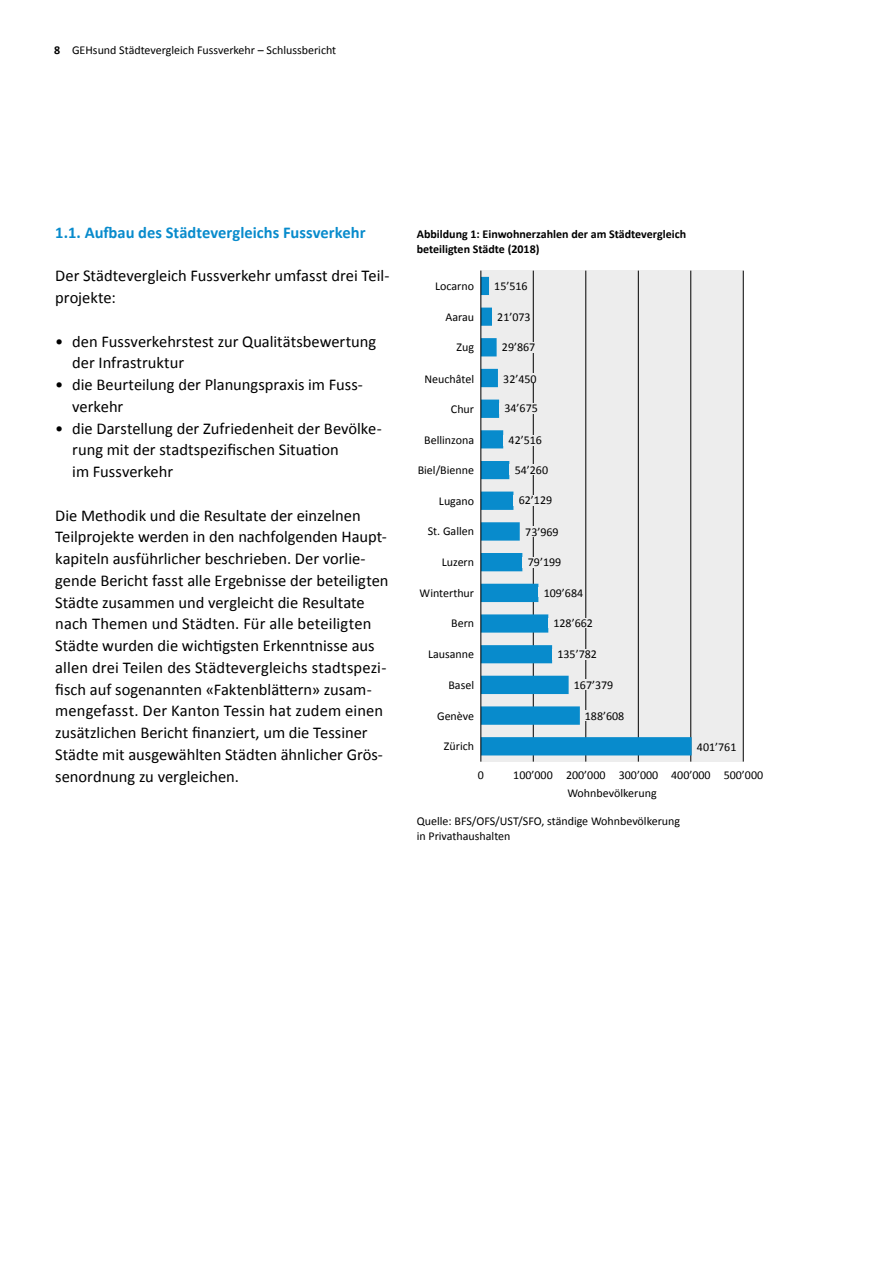
<style>
.page{position:relative;width:893px;height:1263px;background:#fff}
.page>*{position:absolute;margin:0;border:0;box-sizing:border-box;transform-origin:0 0}
.t1{font:16.5px/21.8px "Calibri";color:#000}
.t2{font:700 16.5px "Calibri";color:#088bcc}
.t3{font:12px/15px "Calibri";color:#000}
.t4{font:700 12px/15px "Calibri";color:#000}
.s1{font-weight:700}
</style>
<div class="page">
<div style="left:481px;top:271px;width:262px;height:491px;background:#ededed"></div>
<hr style="left:690px;top:271px;width:1px;height:491px;background:#000">
<hr style="left:638px;top:271px;width:1px;height:491px;background:#000">
<hr style="left:585px;top:271px;width:1px;height:491px;background:#000">
<hr style="left:533px;top:271px;width:1px;height:491px;background:#000">
<svg style="left:481px;top:277px;width:211px;height:478px"></svg>
<hr style="left:480px;top:271px;width:1px;height:491px;background:#000">
<hr style="left:743px;top:271px;width:1px;height:491px;background:#000">
<div style="left:492px;top:311px;width:39px;height:9px;background:#ededed"></div>
<div style="left:497px;top:342px;width:38px;height:10px;background:#ededed"></div>
<div style="left:498px;top:374px;width:39px;height:9px;background:#ededed"></div>
<div style="left:499px;top:403px;width:39px;height:11px;background:#ededed"></div>
<div style="left:503px;top:435px;width:39px;height:10px;background:#ededed"></div>
<div style="left:509px;top:465px;width:39px;height:10px;background:#ededed"></div>
<div style="left:513px;top:495px;width:39px;height:10px;background:#ededed"></div>
<div style="left:520px;top:527px;width:39px;height:10px;background:#ededed"></div>
<div style="left:523px;top:557px;width:38px;height:10px;background:#ededed"></div>
<div style="left:539px;top:588px;width:44px;height:9px;background:#ededed"></div>
<div style="left:548px;top:618px;width:45px;height:9px;background:#ededed"></div>
<div style="left:552px;top:649px;width:45px;height:10px;background:#ededed"></div>
<div style="left:569px;top:680px;width:44px;height:10px;background:#ededed"></div>
<div style="left:580px;top:710px;width:44px;height:11px;background:#ededed"></div>
<p class="t3" style="left:54px;top:43px;width:284px"><span class="s1">8</span> GEHsund Städtevergleich Fussverkehr – Schlussbericht</p>
<p class="t2" style="left:55px;top:222px;width:312px">1.1. Aufbau des Städtevergleichs Fussverkehr</p>
<p class="t1" style="left:55px;top:265px;width:336px">Der Städtevergleich Fussverkehr umfasst drei Teil&shy;projekte:</p>
<p class="t1" style="left:72px;top:330px;width:305px;text-indent:-17px">• den Fussverkehrstest zur Qualitätsbewertung der Infrastruktur</p>
<p class="t1" style="left:72px;top:374px;width:291px;text-indent:-17px">• die Beurteilung der Planungspraxis im Fuss&shy;verkehr</p>
<p class="t1" style="left:72px;top:417px;width:311px;text-indent:-17px">• die Darstellung der Zufriedenheit der Bevölke&shy;rung mit der stadtspezifischen Situation<br>im Fussverkehr</p>
<p class="t1" style="left:55px;top:504px;width:335px">Die Methodik und die Resultate der einzelnen Teilprojekte werden in den nachfolgenden Haupt&shy;kapiteln ausführlicher beschrieben. Der vorlie&shy;gende Bericht fasst alle Ergebnisse der beteiligten Städte zusammen und vergleicht die Resultate nach Themen und Städten. Für alle beteiligten Städte wurden die wichtigsten Erkenntnisse aus allen drei Teilen des Städtevergleichs stadtspezi&shy;fisch auf sogenannten «Faktenblättern» zusam&shy;mengefasst. Der Kanton Tessin hat zudem einen zusätzlichen Bericht finanziert, um die Tessiner Städte mit ausgewählten Städten ähnlicher Grös&shy;senordnung zu vergleichen.</p>
<p class="t4" style="left:417px;top:226px;width:271px">Abbildung 1: Einwohnerzahlen der am Städtevergleich beteiligten Städte (2018)</p>
<p class="t3" style="left:435px;top:278px;width:40px">Locarno</p>
<p class="t3" style="left:445px;top:309px;width:30px">Aarau</p>
<p class="t3" style="left:457px;top:340px;width:19px">Zug</p>
<p class="t3" style="left:424px;top:371px;width:51px">Neuchâtel</p>
<p class="t3" style="left:451px;top:401px;width:25px">Chur</p>
<p class="t3" style="left:424px;top:433px;width:51px">Bellinzona</p>
<p class="t3" style="left:418px;top:463px;width:58px">Biel/Bienne</p>
<p class="t3" style="left:439px;top:493px;width:37px">Lugano</p>
<p class="t3" style="left:428px;top:524px;width:48px">St. Gallen</p>
<p class="t3" style="left:442px;top:555px;width:34px">Luzern</p>
<p class="t3" style="left:420px;top:585px;width:56px">Winterthur</p>
<p class="t3" style="left:451px;top:616px;width:24px">Bern</p>
<p class="t3" style="left:428px;top:647px;width:48px">Lausanne</p>
<p class="t3" style="left:448px;top:677px;width:27px">Basel</p>
<p class="t3" style="left:437px;top:708px;width:39px">Genève</p>
<p class="t3" style="left:444px;top:739px;width:32px">Zürich</p>
<p class="t3" style="left:494px;top:278px;width:35px">15’516</p>
<p class="t3" style="left:497px;top:309px;width:35px">21’073</p>
<p class="t3" style="left:502px;top:340px;width:35px">29’867</p>
<p class="t3" style="left:503px;top:371px;width:35px">32’450</p>
<p class="t3" style="left:504px;top:401px;width:35px">34’675</p>
<p class="t3" style="left:509px;top:433px;width:35px">42’516</p>
<p class="t3" style="left:515px;top:462px;width:35px">54’260</p>
<p class="t3" style="left:519px;top:492px;width:35px">62’129</p>
<p class="t3" style="left:525px;top:524px;width:35px">73’969</p>
<p class="t3" style="left:528px;top:555px;width:35px">79’199</p>
<p class="t3" style="left:544px;top:585px;width:41px">109’684</p>
<p class="t3" style="left:553px;top:615px;width:41px">128’662</p>
<p class="t3" style="left:557px;top:646px;width:41px">135’782</p>
<p class="t3" style="left:574px;top:677px;width:41px">167’379</p>
<p class="t3" style="left:585px;top:708px;width:41px">188’608</p>
<p class="t3" style="left:697px;top:739px;width:41px">401’761</p>
<p class="t3" style="left:478px;top:767px;width:8px">0</p>
<p class="t3" style="left:513px;top:767px;width:251px">100’000 200’000 300’000 400’000 500’000</p>
<p class="t3" style="left:567px;top:786px;width:91px">Wohnbevölkerung</p>
<p class="t3" style="left:417px;top:814px;width:265px">Quelle: BFS/OFS/UST/SFO, ständige Wohnbevölkerung in Privathaushalten</p>
</div>
